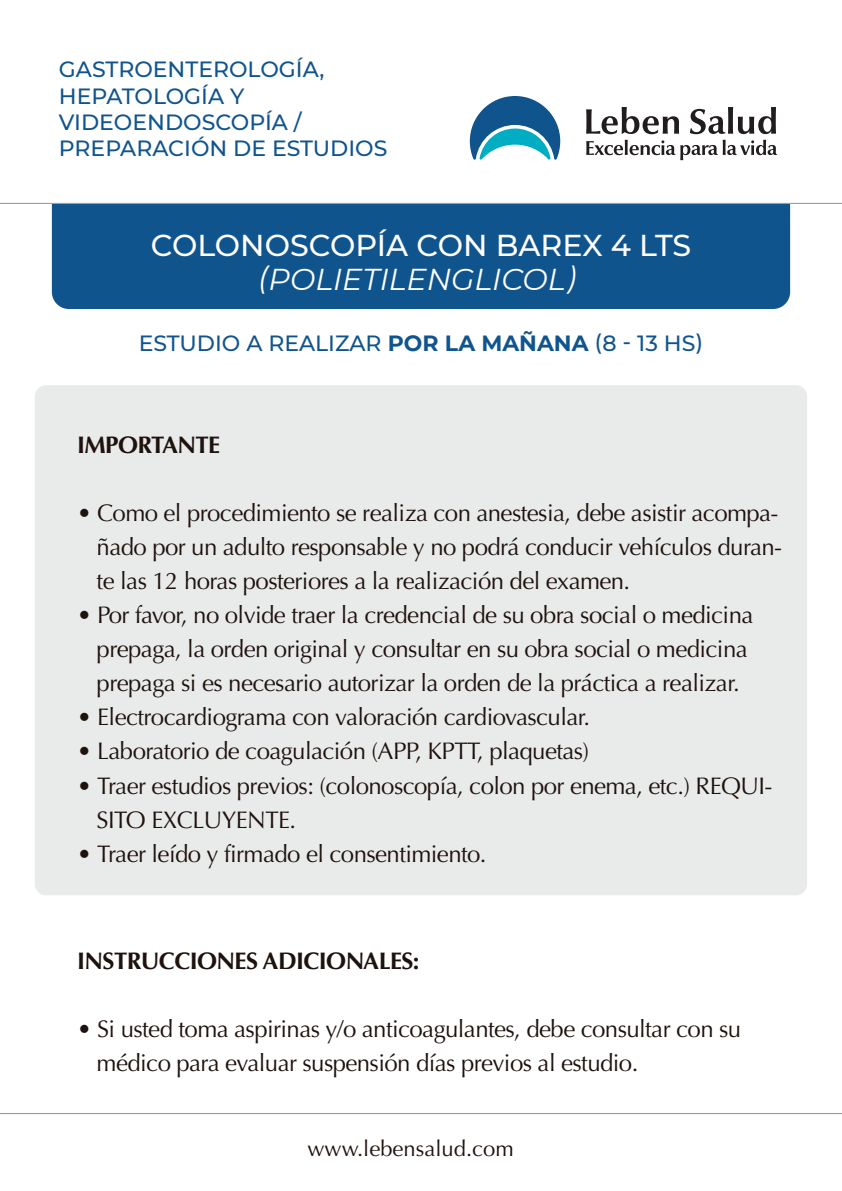
<style>
.page{position:relative;width:842px;height:1191px;background:#fff}
.page>*{position:absolute;margin:0;border:0;box-sizing:border-box;transform-origin:0 0}
.t1{font:500 30.2px "Montserrat";color:#fff}
.t2{font:italic 30.2px "Montserrat";color:#fff}
.t3{font:24px/34px "Optima";letter-spacing:-.025em;color:#1e120d}
.t4{font:700 24px "Optima";letter-spacing:-.025em;color:#1e120d}
.t5{font:500 22px/26.4px "Montserrat";color:#10548e}
.t6{font:22px "Optima";color:#1e120d}
.s1{font-weight:700}
</style>
<div class="page">
<div style="left:52px;top:204px;width:738px;height:105px;background:#10548e"></div>
<hr style="left:0;top:203px;width:842px;height:1px;background:#939497">
<hr style="left:0;top:1113px;width:842px;height:1px;background:#939497">
<svg style="left:470px;top:96px;width:90px;height:64px"></svg>
<svg style="left:586px;top:107px;width:93px;height:27px"></svg>
<svg style="left:690px;top:107px;width:86px;height:27px"></svg>
<svg style="left:586px;top:140px;width:191px;height:20px"></svg>
<div style="left:35px;top:385px;width:772px;height:510px;background:#e9eaea;border-radius:11px"></div>
<p class="t5" style="left:59px;top:55px;width:330px">GASTROENTEROLOGÍA,<br>HEPATOLOGÍA Y<br>VIDEOENDOSCOPÍA /<br>PREPARACIÓN DE ESTUDIOS</p>
<p class="t1" style="left:151px;top:224px;width:542px">COLONOSCOPÍA CON BAREX 4 LTS</p>
<p class="t2" style="left:258px;top:258px;width:320px">(POLIETILENGLICOL)</p>
<p class="t5" style="left:139px;top:329px;width:566px">ESTUDIO A REALIZAR <span class="s1">POR LA MAÑANA</span> (8 - 13 HS)</p>
<p class="t4" style="left:77px;top:431px;width:145px">IMPORTANTE</p>
<p class="t3" style="left:97px;top:496px;width:687px;text-indent:-19px"><span class="s1">•</span> Como el procedimiento se realiza con anestesia, debe asistir acompa&shy;ñado por un adulto responsable y no podrá conducir vehículos duran&shy;te las 12 horas posteriores a la realización del examen.</p>
<p class="t3" style="left:77px;top:598px;width:678px;text-align:center"><span class="s1">•</span> Por favor, no olvide traer la credencial de su obra social o medicina prepaga, la orden original y consultar en su obra social o medicina prepaga si es necesario autorizar la orden de la práctica a realizar.</p>
<p class="t3" style="left:77px;top:700px;width:514px"><span class="s1">•</span> Electrocardiograma con valoración cardiovascular.</p>
<p class="t3" style="left:77px;top:734px;width:514px"><span class="s1">•</span> Laboratorio de coagulación (APP, KPTT, plaquetas)</p>
<p class="t3" style="left:97px;top:768px;width:677px;text-indent:-19px"><span class="s1">•</span> Traer estudios previos: (colonoscopía, colon por enema, etc.) REQUI-<br>SITO EXCLUYENTE.</p>
<p class="t3" style="left:77px;top:836px;width:411px"><span class="s1">•</span> Traer leído y firmado el consentimiento.</p>
<p class="t4" style="left:77px;top:947px;width:344px">INSTRUCCIONES ADICIONALES:</p>
<p class="t3" style="left:97px;top:1012px;width:646px;text-indent:-19px"><span class="s1">•</span> Si usted toma aspirinas y/o anticoagulantes, debe consultar con su médico para evaluar suspensión días previos al estudio.</p>
<p class="t6" style="left:307px;top:1135px;width:208px">www.lebensalud.com</p>
</div>
